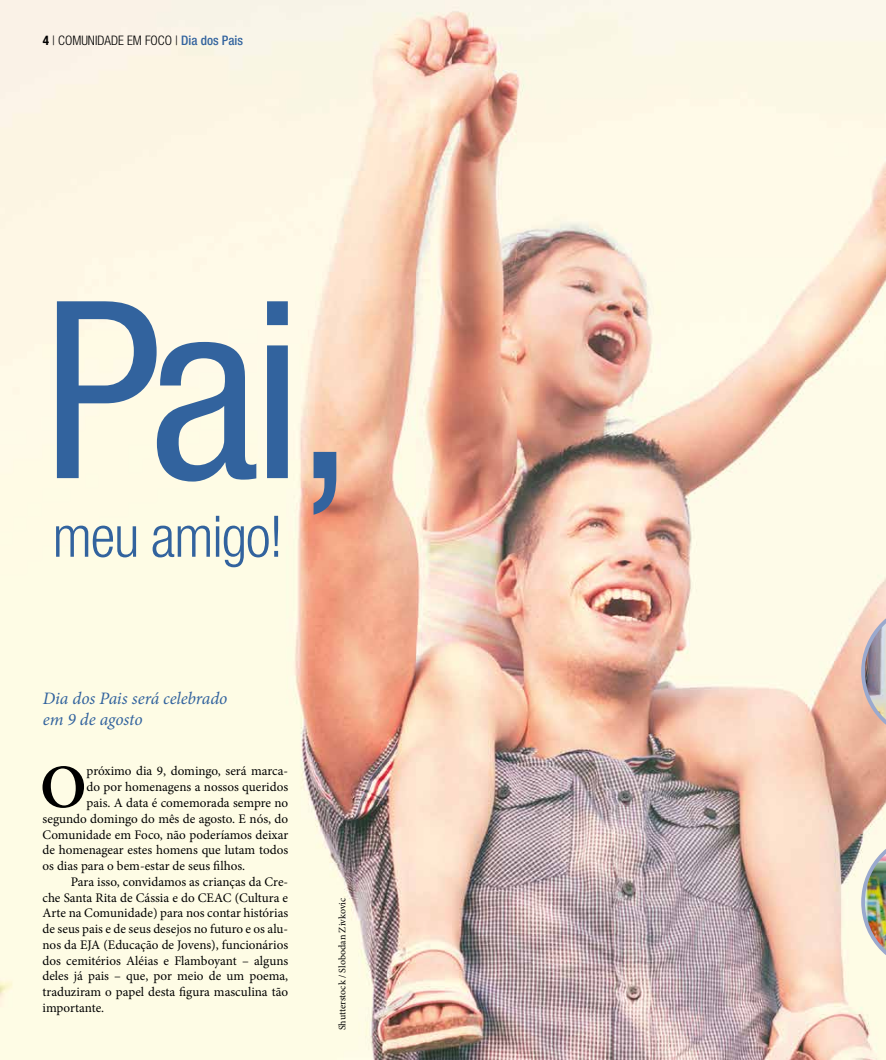
<style>
.page{position:relative;width:886px;height:1060px;background:#fff}
.page>*{position:absolute;margin:0;border:0;box-sizing:border-box;transform-origin:0 0}
.t1{font:condensed 247.5px "Helvetica Neue LT Std";color:#32639e}
.t2{font:600 61.62px "Minion Pro";color:#000}
.t3{font:300 condensed 57.25px "Helvetica Neue LT Std";letter-spacing:-.02em;color:#32639e}
.t4{font:italic 17.5px/21px "Minion Pro";letter-spacing:-.005em;color:#32639e}
.t5{font:13.12px "Minion Pro";color:#000}
.t6{font:300 condensed 13.12px "Helvetica Neue LT Std";color:#000}
.t7{font:10px "Minion Pro";letter-spacing:-.005em;color:#000}
.s1{font-weight:700}
.s2{font-weight:500;color:#32639e}
</style>
<div class="page">
<img style="left:0;top:0;width:886px;height:1059px">
<svg style="left:861px;top:602px;width:25px;height:139px;background:#cab5b2"></svg>
<img style="left:861px;top:832px;width:25px;height:139px">
<p class="t6" style="left:43px;top:33px;width:202px"><span class="s1">4</span> | COMUNIDADE EM FOCO | <span class="s2">Dia dos Pais</span></p>
<h1 class="t1" style="left:43px;top:247px;width:314px">Pai,</h1>
<h3 class="t3" style="left:53px;top:503px;width:232px">meu amigo!</h3>
<h3 class="t4" style="left:43px;top:688px;width:186px">Dia dos Pais será celebrado em 9 de agosto</h3>
<h2 class="t2" style="left:40px;top:744px;width:48px">O</h2>
<p class="t5" style="left:87px;top:762px;width:203px">próximo dia 9, domingo, será marca-</p>
<p class="t5" style="left:87px;top:778px;width:203px">do por homenagens a nossos queridos</p>
<p class="t5" style="left:87px;top:794px;width:203px">pais. A data é comemorada sempre no</p>
<p class="t5" style="left:43px;top:809px;width:247px">segundo domingo do mês de agosto. E nós, do</p>
<p class="t5" style="left:43px;top:825px;width:247px">Comunidade em Foco, não poderíamos deixar</p>
<p class="t5" style="left:43px;top:841px;width:247px">de homenagear estes homens que lutam todos</p>
<p class="t5" style="left:43px;top:857px;width:204px">os dias para o bem-estar de seus filhos.</p>
<p class="t5" style="left:71px;top:872px;width:219px">Para isso, convidamos as crianças da Cre-</p>
<p class="t5" style="left:43px;top:888px;width:247px">che Santa Rita de Cássia e do CEAC (Cultura e</p>
<p class="t5" style="left:43px;top:904px;width:247px">Arte na Comunidade) para nos contar histórias</p>
<p class="t5" style="left:43px;top:920px;width:247px">de seus pais e de seus desejos no futuro e os alu-</p>
<p class="t5" style="left:43px;top:935px;width:247px">nos da EJA (Educação de Jovens), funcionários</p>
<p class="t5" style="left:43px;top:951px;width:247px">dos cemitérios Aléias e Flamboyant – alguns</p>
<p class="t5" style="left:43px;top:967px;width:247px">deles já pais – que, por meio de um poema,</p>
<p class="t5" style="left:43px;top:983px;width:247px">traduziram o papel desta figura masculina tão</p>
<p class="t5" style="left:43px;top:998px;width:63px">importante.</p>
<p class="t7" style="left:335px;top:1030px;width:134px;rotate:-90deg">Shutterstock / Slobodan Zivkovic</p>
</div>
